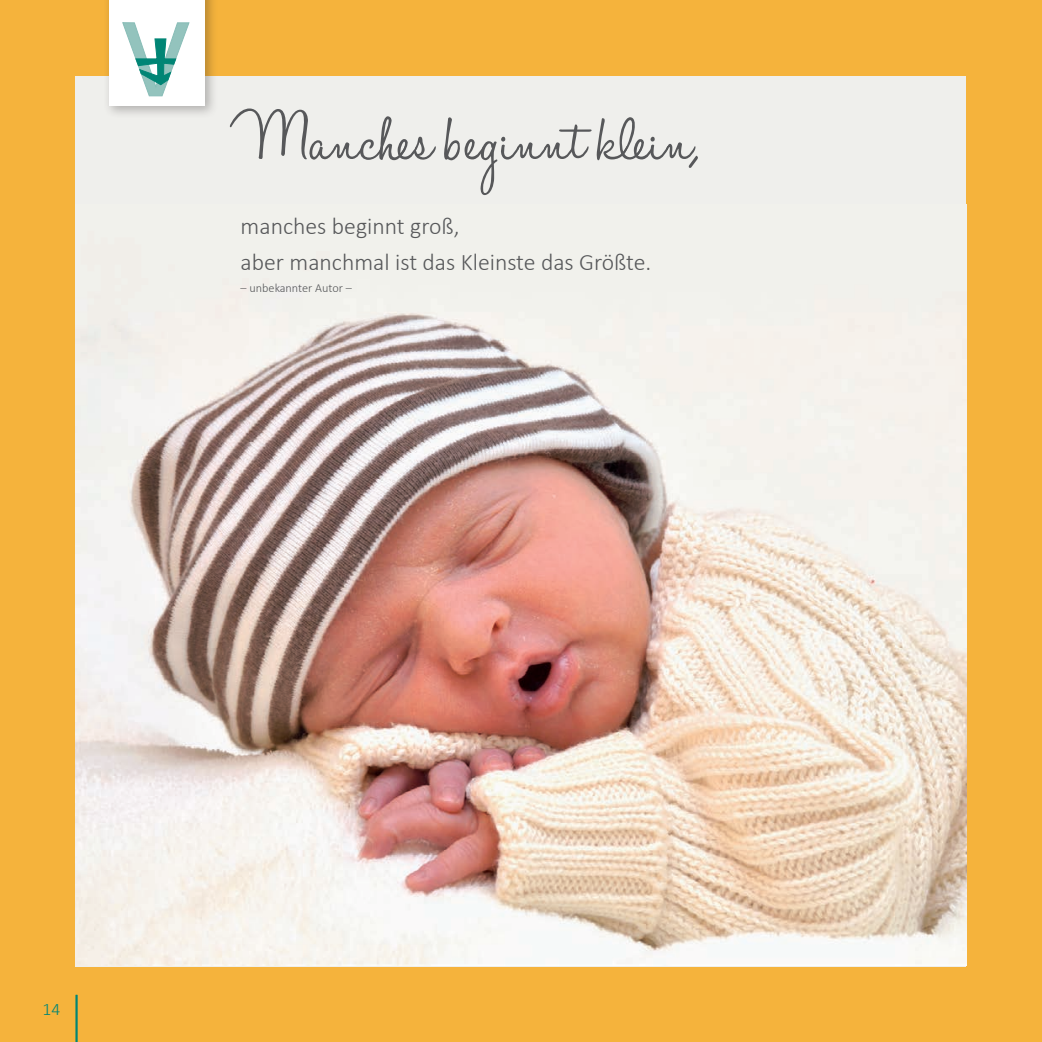
<style>
.page{position:relative;width:1042px;height:1042px;background:#f5b33c}
.page>*{position:absolute;margin:0;border:0;box-sizing:border-box;transform-origin:0 0}
.t1{font:78.75px "Halo Handletter";color:#57585a}
.t2{font:300 23.8px "Calibri";color:#57585a}
.t3{font:300 17.5px "Calibri";color:#008575}
.t4{font:300 12.25px "Calibri";color:#57585a}
</style>
<div class="page">
<div style="left:76px;top:76px;width:890px;height:890px;background:#efefec"></div>
<img style="left:76px;top:312px;width:890px;height:653px">
<hr style="left:76px;top:995px;width:1px;height:47px;background:#008575">
<div style="left:103px;top:0;width:115px;height:119px;background:#231f20;opacity:.3"></div>
<div style="left:109px;top:0;width:96px;height:106px;background:#fff"></div>
<svg style="left:123px;top:23px;width:66px;height:73px"></svg>
<p class="t1" style="left:236px;top:97px;width:465px">Manches beginnt klein,</p>
<p class="t2" style="left:241px;top:212px;width:220px">manches beginnt groß,</p>
<p class="t2" style="left:241px;top:247px;width:412px">aber manchmal ist das Kleinste das Größte.</p>
<p class="t4" style="left:241px;top:280px;width:113px">– unbekannter Autor –</p>
<p class="t3" style="left:43px;top:999px;width:19px">14</p>
</div>
